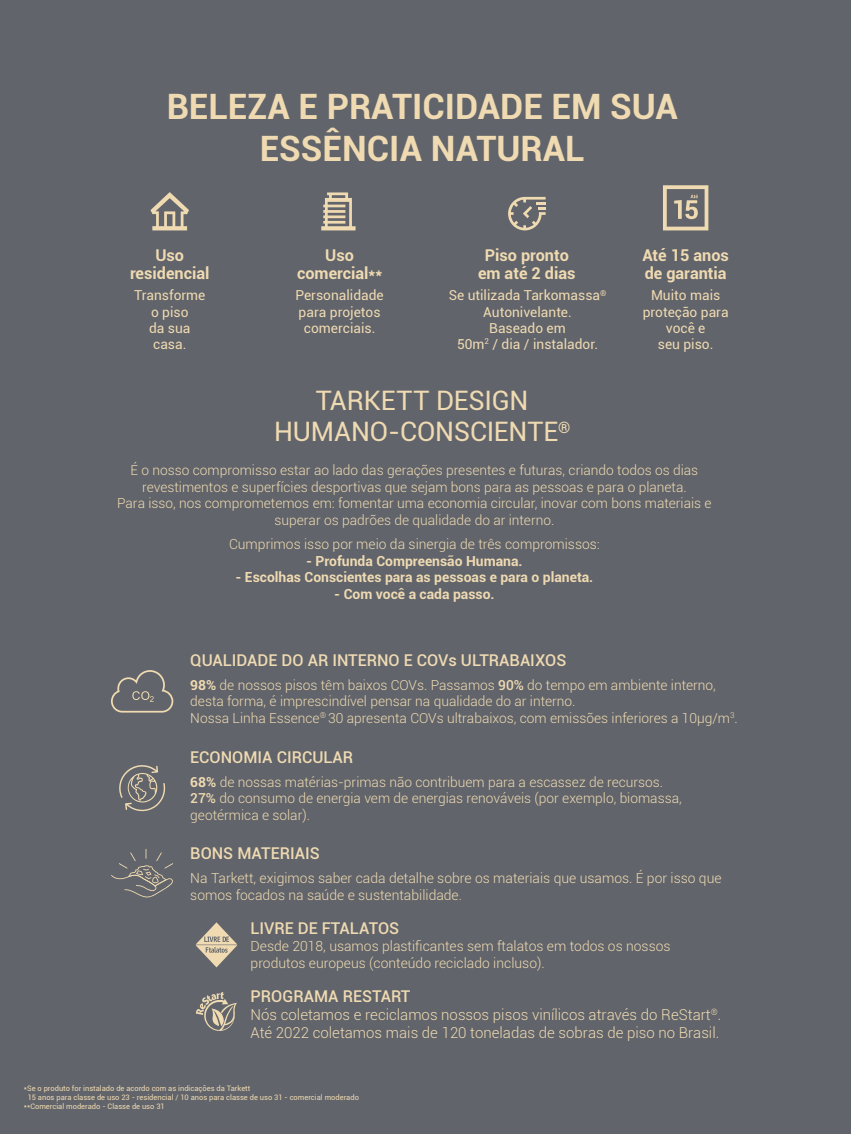
<style>
.page{position:relative;width:851px;height:1134px;background:#fff}
.page>*{position:absolute;margin:0;border:0;box-sizing:border-box;transform-origin:0 0}
.t1{font:700 35px/42px "Roboto";color:#efdab2;text-align:center}
.t2{font:26.88px/31.6px "Roboto";letter-spacing:-.005em;color:#efdab2;text-align:center}
.t3{font:500 16.25px "Roboto";color:#efdab2}
.t4{font:700 16.25px/17.5px "Roboto";color:#efdab2;text-align:center}
.t5{font:300 15px/18px "Roboto";color:#efdab2}
.t6{font:300 13.88px/16.6px "Roboto";color:#efdab2}
.t7{font:700 13.88px "Roboto";color:#efdab2}
.t8{font:300 13.75px/16.5px "Roboto";color:#efdab2}
.t9{font:13.75px/16.2px "Roboto";color:#efdab2;text-align:center}
.t10{font:7.5px "Roboto";color:#efdab2}
.s1{font-weight:700}
.s2{font-weight:500}
</style>
<div class="page">
<div style="left:0;top:0;width:850px;height:1134px;background:#61646a"></div>
<svg style="left:321px;top:192px;width:34px;height:38px"></svg>
<svg style="left:150px;top:192px;width:39px;height:38px"></svg>
<svg style="left:195px;top:922px;width:42px;height:45px"></svg>
<svg style="left:196px;top:992px;width:41px;height:39px"></svg>
<svg style="left:111px;top:670px;width:63px;height:43px"></svg>
<svg style="left:119px;top:765px;width:47px;height:47px"></svg>
<svg style="left:111px;top:849px;width:62px;height:49px"></svg>
<svg style="left:508px;top:197px;width:37px;height:33px"></svg>
<svg style="left:663px;top:185px;width:45px;height:45px"></svg>
<h1 class="t1" style="left:167px;top:84px;width:512px">BELEZA E PRATICIDADE EM SUA<br>ESSÊNCIA NATURAL</h1>
<p class="t4" style="left:130px;top:246px;width:81px">Uso residencial</p>
<p class="t9" style="left:134px;top:287px;width:73px">Transforme o piso<br>da sua casa.</p>
<p class="t4" style="left:297px;top:246px;width:87px">Uso comercial**</p>
<p class="t9" style="left:295px;top:287px;width:90px">Personalidade para projetos comerciais.</p>
<p class="t4" style="left:478px;top:246px;width:99px">Piso pronto em até 2 dias</p>
<p class="t9" style="left:448px;top:287px;width:159px">Se utilizada Tarkomassa<sup>®<br></sup>Autonivelante.<br>Baseado em<br>50m<sup>2</sup> / dia / instalador.</p>
<h2 class="t2" style="left:274px;top:383px;width:298px">TARKETT DESIGN<br>HUMANO-CONSCIENTE<sup>®</sup></h2>
<p class="t4" style="left:642px;top:246px;width:88px;text-align:left">Até 15 anos de garantia</p>
<p class="t9" style="left:642px;top:287px;width:87px">Muito mais proteção para você e<br>seu piso.</p>
<p class="t8" style="left:117px;top:462px;width:596px;text-align:center">É o nosso compromisso estar ao lado das gerações presentes e futuras, criando todos os dias revestimentos e superfícies desportivas que sejam bons para as pessoas e para o planeta.<br>Para isso, nos comprometemos em: fomentar uma economia circular, inovar com bons materiais e superar os padrões de qualidade do ar interno.</p>
<p class="t6" style="left:229px;top:535px;width:372px">Cumprimos isso por meio da sinergia de três compromissos:</p>
<p class="t7" style="left:306px;top:551px;width:218px">- Profunda Compreensão Humana.</p>
<p class="t7" style="left:235px;top:567px;width:359px">- Escolhas Conscientes para as pessoas e para o planeta.</p>
<p class="t7" style="left:334px;top:584px;width:162px">- Com você a cada passo.</p>
<p class="t3" style="left:190px;top:649px;width:377px">QUALIDADE DO AR INTERNO E COVs ULTRABAIXOS</p>
<p class="t8" style="left:190px;top:676px;width:549px"><span class="s1">98%</span> de nossos pisos têm baixos COVs. Passamos <span class="s2">90%</span> do tempo em ambiente interno, desta forma, é imprescindível pensar na qualidade do ar interno.<br>Nossa Linha Essence<sup>®</sup> 30 apresenta COVs ultrabaixos, com emissões inferiores a 10µg/m<sup>3</sup>.</p>
<p class="t3" style="left:190px;top:745px;width:164px">ECONOMIA CIRCULAR</p>
<p class="t8" style="left:190px;top:773px;width:493px"><span class="s1">68%</span> de nossas matérias-primas não contribuem para a escassez de recursos.<br><span class="s2">27%</span> do consumo de energia vem de energias renováveis (por exemplo, biomassa, geotérmica e solar).</p>
<p class="t3" style="left:190px;top:842px;width:131px">BONS MATERIAIS</p>
<p class="t6" style="left:190px;top:870px;width:532px">Na Tarkett, exigimos saber cada detalhe sobre os materiais que usamos. É por isso que somos focados na saúde e sustentabilidade.</p>
<p class="t3" style="left:250px;top:917px;width:150px">LIVRE DE FTALATOS</p>
<p class="t6" style="left:250px;top:937px;width:421px">Desde 2018, usamos plastificantes sem ftalatos em todos os nossos produtos europeus (conteúdo reciclado incluso).</p>
<p class="t3" style="left:250px;top:984px;width:161px">PROGRAMA RESTART</p>
<p class="t5" style="left:250px;top:1005px;width:472px">Nós coletamos e reciclamos nossos pisos vinílicos através do ReStart<sup>®</sup>.<br>Até 2022 coletamos mais de 120 toneladas de sobras de piso no Brasil.</p>
<p class="t10" style="left:24px;top:1083px;width:228px">*Se o produto for instalado de acordo com as indicações da Tarkett</p>
<p class="t10" style="left:28px;top:1092px;width:333px">15 anos para classe de uso 23 - residencial / 10 anos para classe de uso 31 - comercial moderado</p>
<p class="t10" style="left:24px;top:1101px;width:142px">**Comercial moderado - Classe de uso 31</p>
</div>
